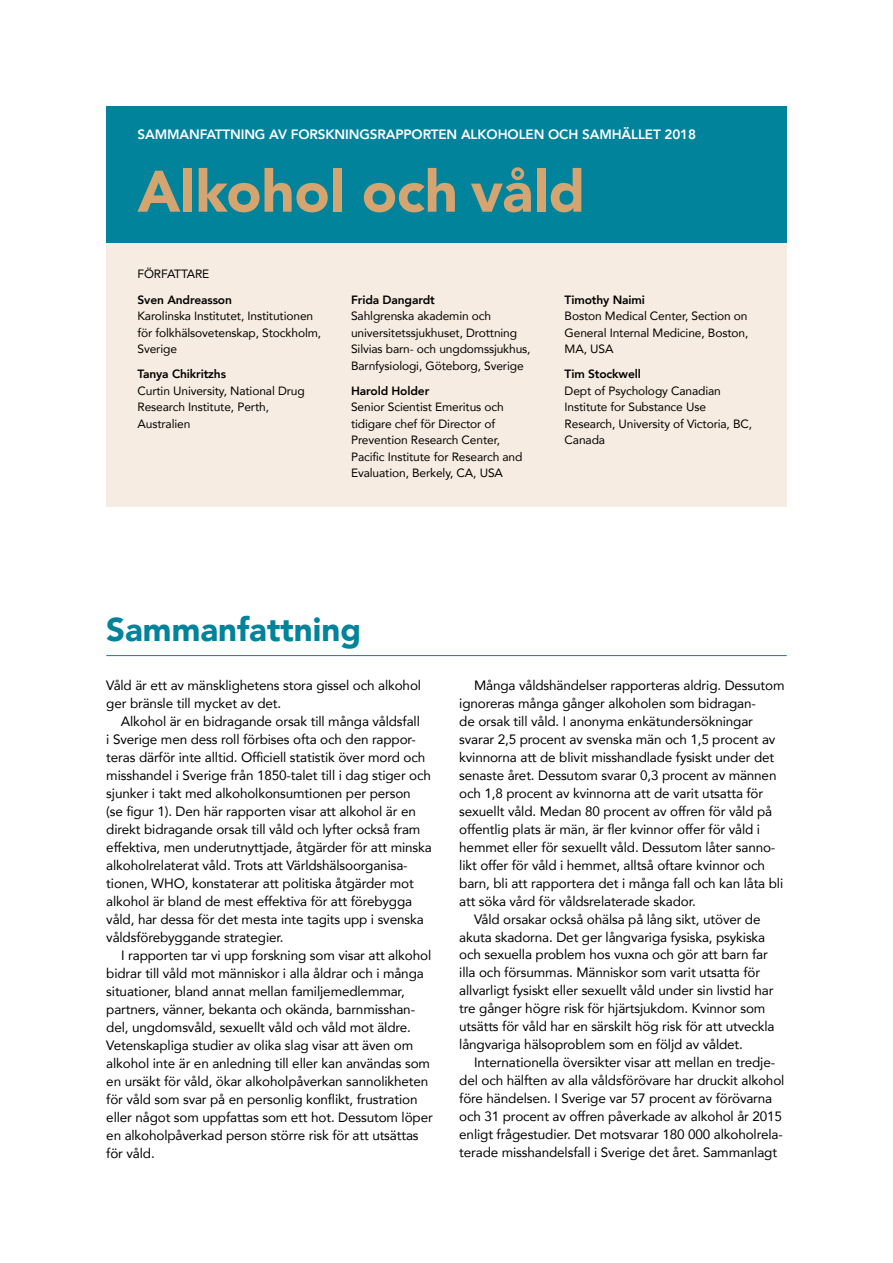
<style>
.page{position:relative;width:893px;height:1263px;background:#fff}
.page>*{position:absolute;margin:0;border:0;box-sizing:border-box;transform-origin:0 0}
.t1{font:900 57.9px "Avenir";color:#d4a471}
.t2{font:900 33px "Avenir";color:#00839b}
.t3{font:13.5px/18px "Avenir";letter-spacing:-.01em;color:#000}
.t4{font:800 13.5px "Avenir";letter-spacing:-.01em;color:#fff}
.t5{font:12px/16.5px "Avenir";letter-spacing:-.01em;color:#000}
.t6{font:800 12px "Avenir";letter-spacing:-.01em;color:#000}
</style>
<div class="page">
<div style="left:106px;top:106px;width:681px;height:137px;background:#00839b"></div>
<div style="left:106px;top:243px;width:681px;height:264px;background:#f7ece1"></div>
<hr style="left:106px;top:655px;width:681px;height:1px;background:#00839b">
<p class="t4" style="left:137px;top:124px;width:560px">SAMMANFATTNING AV FORSKNINGSRAPPORTEN ALKOHOLEN OCH SAMHÄLLET 2018</p>
<h1 class="t1" style="left:137px;top:142px;width:449px">Alkohol och våld</h1>
<p class="t5" style="left:137px;top:266px;width:73px">FÖRFATTARE</p>
<p class="t6" style="left:137px;top:290px;width:96px">Sven Andreasson</p>
<p class="t5" style="left:137px;top:307px;width:185px">Karolinska Institutet, Institutionen för folkhälsovetenskap, Stockholm,<br>Sverige</p>
<p class="t6" style="left:137px;top:364px;width:90px">Tanya Chikritzhs</p>
<p class="t5" style="left:137px;top:382px;width:169px">Curtin University, National Drug<br>Research Institute, Perth,<br>Australien</p>
<p class="t6" style="left:351px;top:290px;width:85px">Frida Dangardt</p>
<p class="t5" style="left:351px;top:307px;width:181px">Sahlgrenska akademin och universitetssjukhuset, Drottning Silvias barn- och ungdomssjukhus, Barnfysiologi, Göteborg, Sverige</p>
<p class="t6" style="left:351px;top:381px;width:80px">Harold Holder</p>
<p class="t5" style="left:351px;top:398px;width:173px">Senior Scientist Emeritus och tidigare chef för Director of<br>Prevention Research Center,<br>Pacific Institute for Research and<br>Evaluation, Berkely, CA, USA</p>
<p class="t6" style="left:565px;top:290px;width:82px">Timothy Naimi</p>
<p class="t5" style="left:565px;top:307px;width:185px;text-align:justify">Boston Medical Center, Section on General Internal Medicine, Boston, MA, USA</p>
<p class="t6" style="left:565px;top:364px;width:78px">Tim Stockwell</p>
<p class="t5" style="left:565px;top:382px;width:189px">Dept of Psychology Canadian<br>Institute for Substance Use<br>Research, University of Victoria, BC,<br>Canada</p>
<h2 class="t2" style="left:106px;top:601px;width:256px">Sammanfattning</h2>
<p class="t3" style="left:106px;top:675px;width:316px">Våld är ett av mänsklighetens stora gissel och alkohol ger bränsle till mycket av det.</p>
<p class="t3" style="left:106px;top:711px;width:327px;text-indent:14px">Alkohol är en bidragande orsak till många våldsfall<br>i Sverige men dess roll förbises ofta och den rappor&shy;teras därför inte alltid. Officiell statistik över mord och misshandel i Sverige från 1850-talet till i dag stiger och sjunker i takt med alkoholkonsumtionen per person<br>(se figur 1). Den här rapporten visar att alkohol är en direkt bidragande orsak till våld och lyfter också fram effektiva, men underutnyttjade, åtgärder för att minska alkoholrelaterat våld. Trots att Världshälsoorganisa&shy;tionen, WHO, konstaterar att politiska åtgärder mot alkohol är bland de mest effektiva för att förebygga våld, har dessa för det mesta inte tagits upp i svenska våldsförebyggande strategier.</p>
<p class="t3" style="left:106px;top:945px;width:328px;text-indent:15px">I rapporten tar vi upp forskning som visar att alkohol bidrar till våld mot människor i alla åldrar och i många situationer, bland annat mellan familjemedlemmar, partners, vänner, bekanta och okända, barnmisshan&shy;del, ungdomsvåld, sexuellt våld och våld mot äldre.<br>Vetenskapliga studier av olika slag visar att även om alkohol inte är en anledning till eller kan användas som en ursäkt för våld, ökar alkoholpåverkan sannolikheten för våld som svar på en personlig konflikt, frustration eller något som uppfattas som ett hot. Dessutom löper en alkoholpåverkad person större risk för att utsättas för våld.</p>
<p class="t3" style="left:474px;top:675px;width:312px">Många våldshändelser rapporteras aldrig. Dessutom</p>
<p class="t3" style="left:459px;top:693px;width:298px">ignoreras många gånger alkoholen som bidragan-</p>
<p class="t3" style="left:459px;top:711px;width:295px">de orsak till våld. I anonyma enkätundersökningar</p>
<p class="t3" style="left:459px;top:729px;width:318px">svarar 2,5 procent av svenska män och 1,5 procent av</p>
<p class="t3" style="left:459px;top:747px;width:316px">kvinnorna att de blivit misshandlade fysiskt under det</p>
<p class="t3" style="left:459px;top:765px;width:319px">senaste året. Dessutom svarar 0,3 procent av männen</p>
<p class="t3" style="left:459px;top:783px;width:306px">och 1,8 procent av kvinnorna att de varit utsatta för</p>
<p class="t3" style="left:459px;top:801px;width:314px">sexuellt våld. Medan 80 procent av offren för våld på</p>
<p class="t3" style="left:459px;top:819px;width:302px">offentlig plats är män, är fler kvinnor offer för våld i</p>
<p class="t3" style="left:459px;top:837px;width:318px">hemmet eller för sexuellt våld. Dessutom låter sanno-</p>
<p class="t3" style="left:459px;top:855px;width:307px">likt offer för våld i hemmet, alltså oftare kvinnor och</p>
<p class="t3" style="left:459px;top:873px;width:325px">barn, bli att rapportera det i många fall och kan låta bli</p>
<p class="t3" style="left:459px;top:891px;width:238px">att söka vård för våldsrelaterade skador.</p>
<p class="t3" style="left:474px;top:909px;width:288px">Våld orsakar också ohälsa på lång sikt, utöver de</p>
<p class="t3" style="left:459px;top:927px;width:307px">akuta skadorna. Det ger långvariga fysiska, psykiska</p>
<p class="t3" style="left:459px;top:945px;width:310px">och sexuella problem hos vuxna och gör att barn far</p>
<p class="t3" style="left:459px;top:963px;width:302px">illa och försummas. Människor som varit utsatta för</p>
<p class="t3" style="left:459px;top:981px;width:316px">allvarligt fysiskt eller sexuellt våld under sin livstid har</p>
<p class="t3" style="left:459px;top:999px;width:308px">tre gånger högre risk för hjärtsjukdom. Kvinnor som</p>
<p class="t3" style="left:459px;top:1017px;width:317px">utsätts för våld har en särskilt hög risk för att utveckla</p>
<p class="t3" style="left:459px;top:1035px;width:285px">långvariga hälsoproblem som en följd av våldet.</p>
<p class="t3" style="left:474px;top:1053px;width:303px">Internationella översikter visar att mellan en tredje-</p>
<p class="t3" style="left:459px;top:1071px;width:327px">del och hälften av alla våldsförövare har druckit alkohol</p>
<p class="t3" style="left:459px;top:1089px;width:315px">före händelsen. I Sverige var 57 procent av förövarna</p>
<p class="t3" style="left:459px;top:1107px;width:324px">och 31 procent av offren påverkade av alkohol år 2015</p>
<p class="t3" style="left:459px;top:1125px;width:325px">enligt frågestudier. Det motsvarar 180 000 alkoholrela-</p>
<p class="t3" style="left:459px;top:1143px;width:319px">terade misshandelsfall i Sverige det året. Sammanlagt</p>
</div>
